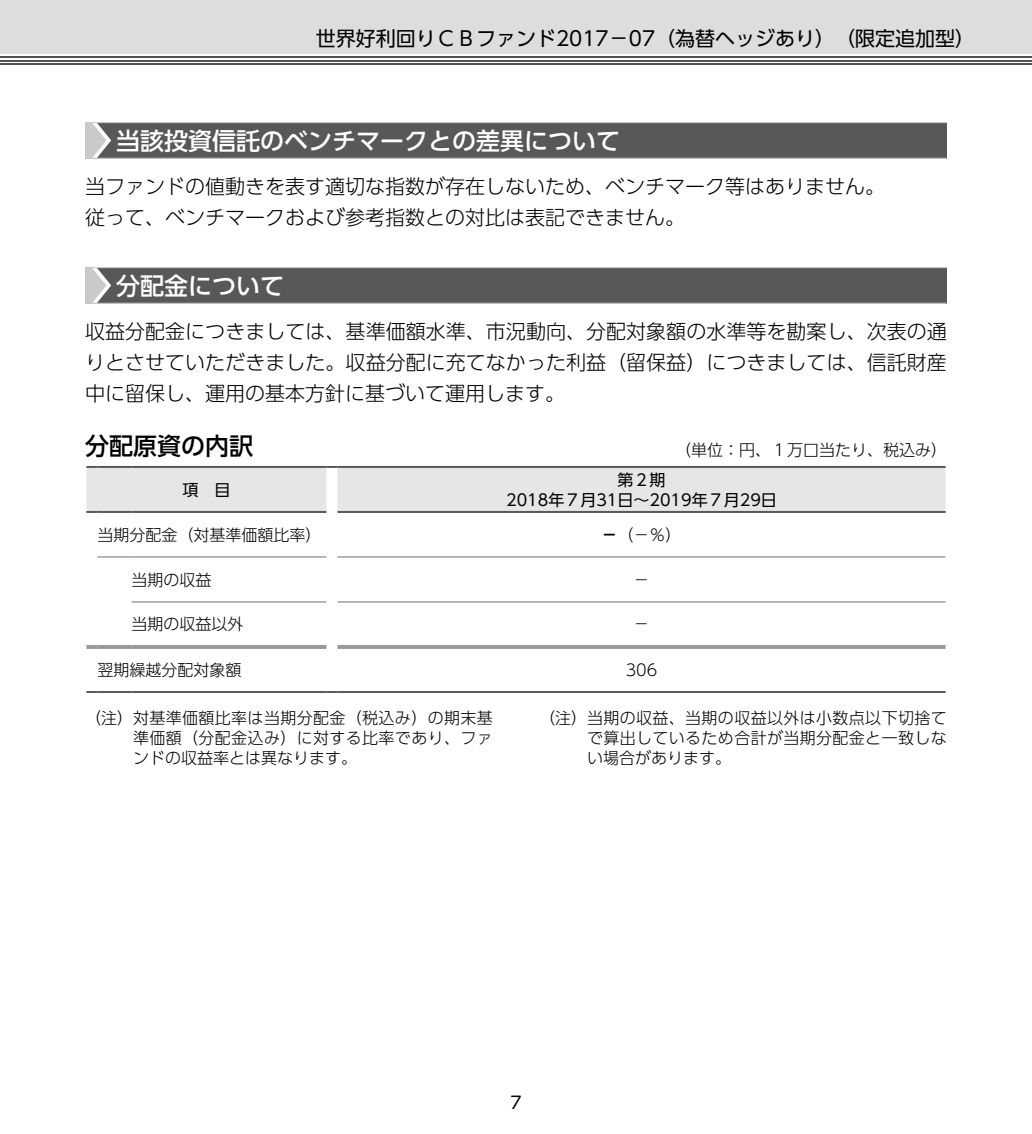
<style>
.page{position:relative;width:1032px;height:1134px;background:#fff}
.page>*{position:absolute;margin:0;border:0;box-sizing:border-box;transform-origin:0 0}
.t1{font:500 24px "UD Shin Go Pro";color:#fff}
.t2{font:500 24px "UD Shin Go Pro";color:#000}
.t3{font:300 20px/31px "UD Shin Go Pro";color:#000}
.t4{font:20px "UD Shin Go Pro";color:#000}
.t5{font:17px "UD Shin Go Pro";color:#000}
.t6{font:300 16px/20px "UD Shin Go Pro";letter-spacing:.025em;color:#000;text-align:justify}
.t7{font:300 16px "UD Shin Go Pro";color:#000}
.t8{font:16px/20px "UD Shin Go Pro";color:#000;text-align:center}
.s1{font-family:"UD Shin Go Pro De";font-weight:700}
</style>
<div class="page">
<div style="left:0;top:0;width:1032px;height:54px;background:#dcdddd"></div>
<hr style="left:0;top:63px;width:1032px;height:2px;background:#545251">
<hr style="left:0;top:60px;width:1032px;height:1px;background:#545251">
<hr style="left:0;top:56px;width:1032px;height:2px;background:#545251">
<div style="left:85px;top:122px;width:862px;height:36px;background:#595757"></div>
<hr style="left:85px;top:158px;width:861px;height:1px;background:#c9caca">
<hr style="left:85px;top:122px;width:862px;height:1px;background:#c9caca">
<svg style="left:85px;top:123px;width:26px;height:35px"></svg>
<div style="left:85px;top:267px;width:862px;height:36px;background:#595757"></div>
<hr style="left:85px;top:303px;width:861px;height:1px;background:#c9caca">
<hr style="left:85px;top:267px;width:862px;height:1px;background:#c9caca">
<svg style="left:85px;top:268px;width:26px;height:35px"></svg>
<hr style="left:337px;top:557px;width:608px;height:1px;background:#727171">
<hr style="left:337px;top:602px;width:608px;height:1px;background:#727171">
<hr style="left:131px;top:557px;width:195px;height:1px;background:#727171">
<hr style="left:131px;top:602px;width:195px;height:1px;background:#727171">
<hr style="left:97px;top:557px;width:34px;height:1px;background:#727171">
<div style="left:86px;top:466px;width:859px;height:47px;background:#e6e6e6"></div>
<hr style="left:97px;top:511px;width:34px;height:2px;background:#595757">
<hr style="left:131px;top:511px;width:195px;height:2px;background:#595757">
<hr style="left:337px;top:511px;width:608px;height:2px;background:#595757">
<svg style="left:86px;top:691px;width:11px;height:2px"></svg>
<hr style="left:97px;top:691px;width:34px;height:2px;background:#595757">
<hr style="left:131px;top:691px;width:195px;height:2px;background:#595757">
<svg style="left:326px;top:691px;width:11px;height:2px"></svg>
<hr style="left:337px;top:691px;width:608px;height:2px;background:#595757">
<svg style="left:86px;top:645px;width:11px;height:3px"></svg>
<hr style="left:97px;top:645px;width:34px;height:1px;background:#595757">
<hr style="left:97px;top:647px;width:34px;height:1px;background:#595757">
<hr style="left:131px;top:645px;width:195px;height:1px;background:#595757">
<hr style="left:131px;top:647px;width:195px;height:1px;background:#595757">
<hr style="left:337px;top:645px;width:608px;height:1px;background:#595757">
<hr style="left:337px;top:647px;width:608px;height:1px;background:#595757">
<p class="t4" style="left:316px;top:22px;width:661px">世界好利回りＣＢファンド2017－07（為替ヘッジあり）（限定追加型）</p>
<p class="t1" style="left:116px;top:121px;width:505px">当該投資信託のベンチマークとの差異について</p>
<p class="t3" style="left:85px;top:170px;width:801px">当ファンドの値動きを表す適切な指数が存在しないため、ベンチマーク等はありません。従って、ベンチマークおよび参考指数との対比は表記できません。</p>
<p class="t1" style="left:116px;top:266px;width:169px">分配金について</p>
<p class="t3" style="left:85px;top:315px;width:863px;text-align:justify">収益分配金につきましては、基準価額水準、市況動向、分配対象額の水準等を勘案し、次表の通りとさせていただきました。収益分配に充てなかった利益（留保益）につきましては、信託財産中に留保し、運用の基本方針に基づいて運用します。</p>
<p class="t2" style="left:85px;top:426px;width:169px">分配原資の内訳</p>
<p class="t7" style="left:675px;top:437px;width:273px">（単位：円、１万口当たり、税込み）</p>
<p class="t8" style="left:182px;top:479px;width:49px">項　目</p>
<p class="t8" style="left:506px;top:469px;width:272px">第２期<br>2018年７月31日～2019年７月29日</p>
<p class="t7" style="left:97px;top:522px;width:225px">当期分配金（対基準価額比率）</p>
<p class="t6" style="left:601px;top:524px;width:81px"><span class="s1">－</span>（－％）</p>
<p class="t6" style="left:131px;top:569px;width:81px">当期の収益</p>
<p class="t6" style="left:633px;top:569px;width:17px">－</p>
<p class="t7" style="left:131px;top:611px;width:113px">当期の収益以外</p>
<p class="t6" style="left:633px;top:613px;width:17px">－</p>
<p class="t7" style="left:97px;top:657px;width:145px">翌期繰越分配対象額</p>
<p class="t6" style="left:626px;top:659px;width:33px">306</p>
<p class="t6" style="left:133px;top:707px;width:361px;text-indent:-48px">（注）対基準価額比率は当期分配金（税込み）の期末基準価額（分配金込み）に対する比率であり、ファンドの収益率とは異なります。</p>
<p class="t6" style="left:587px;top:707px;width:361px;text-indent:-48px">（注）当期の収益、当期の収益以外は小数点以下切捨てで算出しているため合計が当期分配金と一致しない場合があります。</p>
<p class="t5" style="left:510px;top:1089px;width:13px">7</p>
</div>
